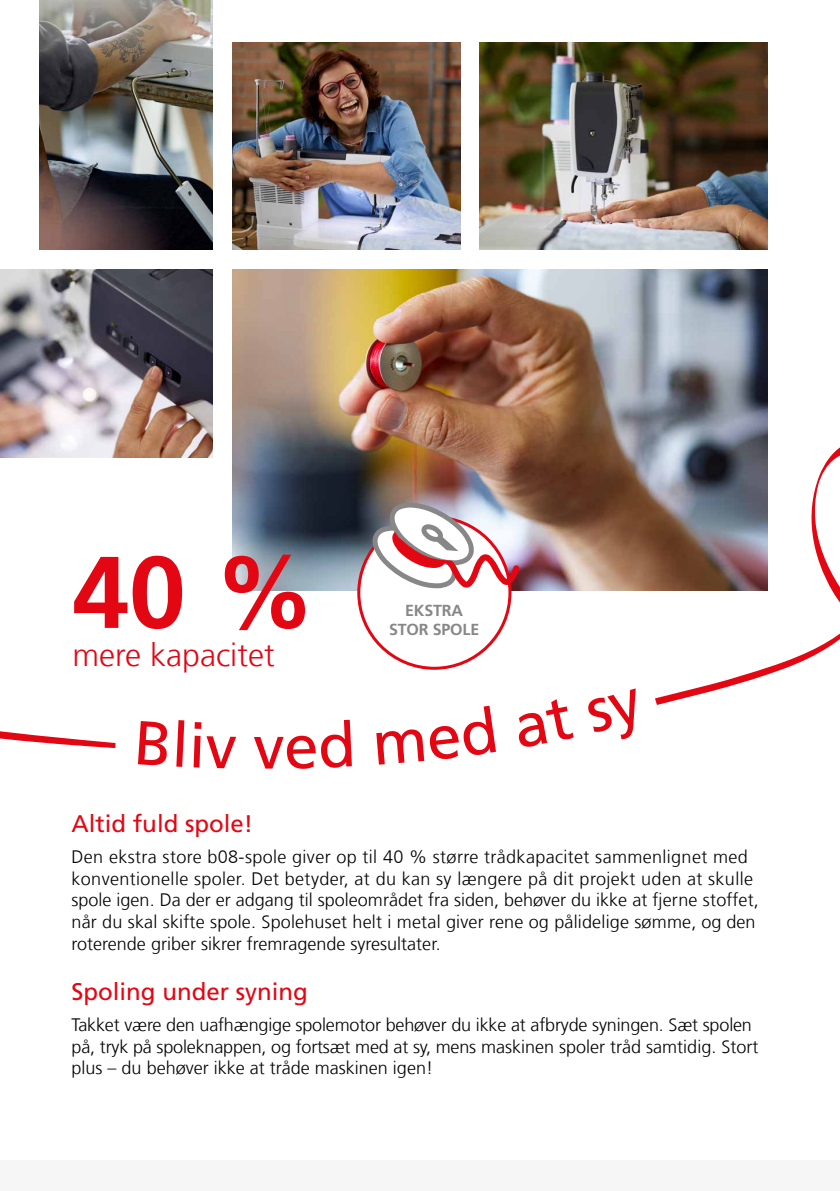
<style>
.page{position:relative;width:840px;height:1191px;background:#fff}
.page>*{position:absolute;margin:0;border:0;box-sizing:border-box;transform-origin:0 0}
.t1{font:700 101.6px "Frutiger LT Com";color:#e30613}
.t2{font:62px "Frutiger LT Com";color:#e30613}
.t3{font:300 32px "Frutiger LT Com";color:#e30613}
.t4{font:24px "Frutiger LT Com";color:#e30613}
.t5{font:300 18px/21.6px "Frutiger LT Com";color:#000}
.t6{font:700 16px "Frutiger LT Com";letter-spacing:-.01em;color:#878787}
</style>
<div class="page">
<div style="left:0;top:1160px;width:839px;height:31px;background:#f6f6f6"></div>
<img style="left:40px;top:0;width:173px;height:249px">
<img style="left:232px;top:43px;width:228px;height:206px">
<img style="left:232px;top:269px;width:535px;height:161px">
<img style="left:0;top:269px;width:213px;height:161px">
<img style="left:479px;top:43px;width:288px;height:206px">
<img style="left:0;top:430px;width:839px;height:318px">
<svg style="left:138px;top:721px;width:31px;height:27px"></svg>
<svg style="left:176px;top:720px;width:8px;height:28px"></svg>
<svg style="left:193px;top:722px;width:43px;height:26px"></svg>
<svg style="left:286px;top:720px;width:66px;height:28px"></svg>
<svg style="left:376px;top:705px;width:120px;height:43px"></svg>
<svg style="left:514px;top:697px;width:59px;height:51px"></svg>
<svg style="left:586px;top:688px;width:62px;height:52px"></svg>
<h1 class="t1" style="left:72px;top:533px;width:244px">40 %</h1>
<h3 class="t3" style="left:72px;top:636px;width:204px">mere kapacitet</h3>
<h2 class="t2" style="left:253px;top:710px;width:33px">v</h2>
<p class="t6" style="left:405px;top:600px;width:59px">EKSTRA</p>
<p class="t6" style="left:389px;top:620px;width:92px">STOR SPOLE</p>
<h3 class="t4" style="left:71px;top:809px;width:183px">Altid fuld spole!</h3>
<p class="t5" style="left:71px;top:846px;width:688px">Den ekstra store b08-spole giver op til 40 % større trådkapacitet sammenlignet med konventionelle spoler. Det betyder, at du kan sy længere på dit projekt uden at skulle spole igen. Da der er adgang til spoleområdet fra siden, behøver du ikke at fjerne stoffet, når du skal skifte spole. Spolehuset helt i metal giver rene og pålidelige sømme, og den roterende griber sikrer fremragende syresultater.</p>
<h3 class="t4" style="left:71px;top:977px;width:238px">Spoling under syning</h3>
<p class="t5" style="left:71px;top:1014px;width:688px">Takket være den uafhængige spolemotor behøver du ikke at afbryde syningen. Sæt spolen på, tryk på spoleknappen, og fortsæt med at sy, mens maskinen spoler tråd samtidig. Stort plus – du behøver ikke at tråde maskinen igen!</p>
</div>
